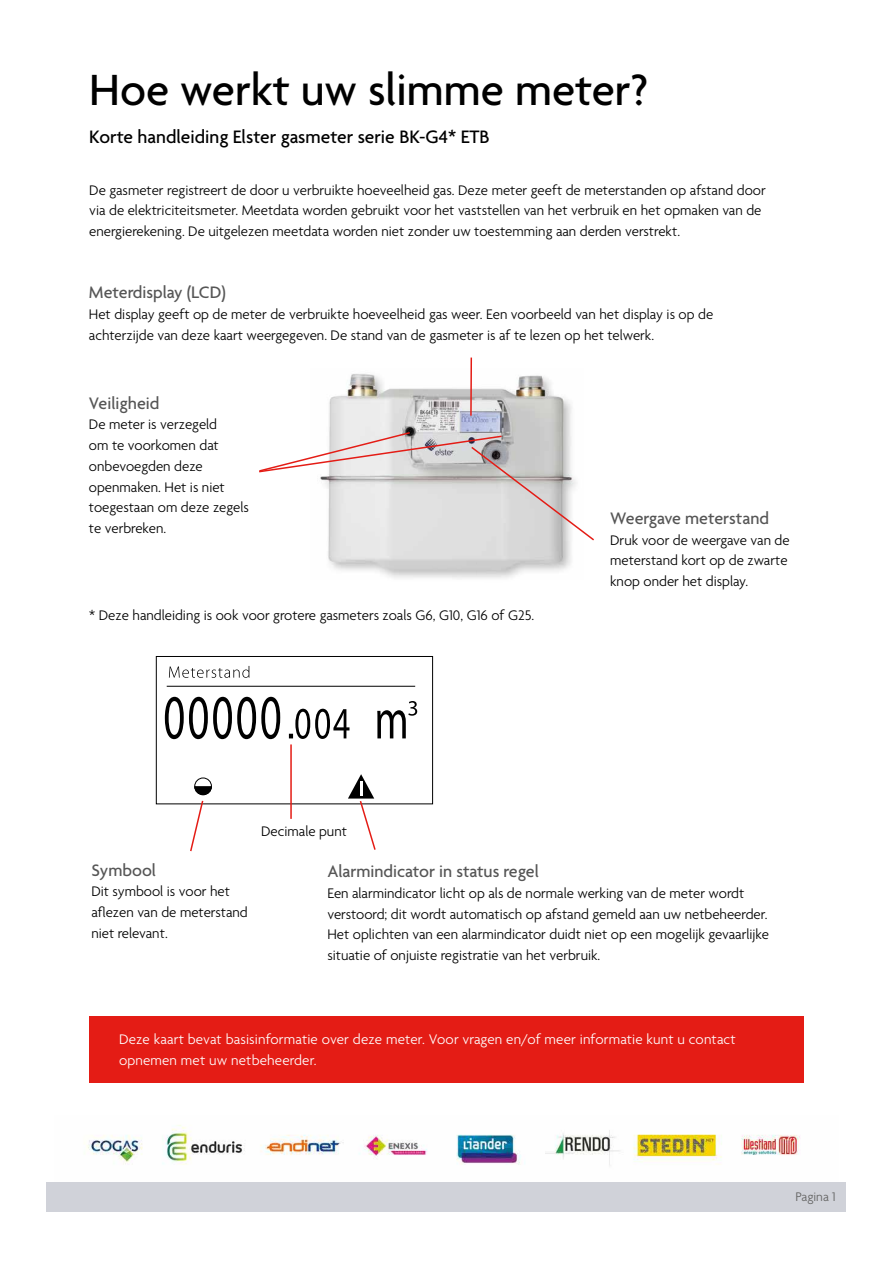
<style>
.page{position:relative;width:893px;height:1263px;background:#fff}
.page>*{position:absolute;margin:0;border:0;box-sizing:border-box;transform-origin:0 0}
.t1{font:500 47.25px "Agenda";color:#000}
.t2{font:500 19.5px "Agenda";color:#000}
.t3{font:500 18px "Agenda";color:#565656}
.t4{font:300 15px/20.7px "Agenda";color:#000}
.t5{font:300 15px/20.7px "Agenda";letter-spacing:.01em;color:#fff}
.t6{font:300 13.5px "Agenda";color:#636362}
</style>
<div class="page">
<div style="left:47px;top:1182px;width:799px;height:30px;background:#d0d2d9"></div>
<img style="left:86px;top:1125px;width:714px;height:41px">
<img style="left:328px;top:421px;width:243px;height:158px">
<img style="left:329px;top:374px;width:243px;height:47px">
<hr style="left:470px;top:358px;width:2px;height:58px;background:#e41c15">
<svg style="left:259px;top:431px;width:335px;height:111px"></svg>
<div style="left:156px;top:656px;width:277px;height:148px;border:1px solid #000"></div>
<svg style="left:169px;top:666px;width:80px;height:12px"></svg>
<hr style="left:167px;top:686px;width:248px;height:1px;background:#000">
<div style="left:194px;top:778px;width:18px;height:17px;border:1px solid #000;border-radius:50%"></div>
<svg style="left:165px;top:697px;width:252px;height:42px"></svg>
<hr style="left:290px;top:744px;width:2px;height:75px;background:#e41c15">
<svg style="left:348px;top:774px;width:29px;height:76px"></svg>
<svg style="left:189px;top:786px;width:23px;height:66px"></svg>
<div style="left:89px;top:1017px;width:715px;height:66px;background:#e41c15"></div>
<h1 class="t1" style="left:89px;top:64px;width:560px">Hoe werkt uw slimme meter?</h1>
<h2 class="t2" style="left:89px;top:126px;width:402px">Korte handleiding Elster gasmeter serie BK-G4* ETB</h2>
<p class="t4" style="left:89px;top:180px;width:678px">De gasmeter registreert de door u verbruikte hoeveelheid gas. Deze meter geeft de meterstanden op afstand door via de elektriciteitsmeter. Meetdata worden gebruikt voor het vaststellen van het verbruik en het opmaken van de energierekening. De uitgelezen meetdata worden niet zonder uw toestemming aan derden verstrekt.</p>
<p class="t3" style="left:89px;top:283px;width:138px">Meterdisplay (LCD)</p>
<p class="t4" style="left:89px;top:305px;width:626px">Het display geeft op de meter de verbruikte hoeveelheid gas weer. Een voorbeeld van het display is op de achterzijde van deze kaart weergegeven. De stand van de gasmeter is af te lezen op het telwerk.</p>
<p class="t3" style="left:89px;top:393px;width:72px">Veiligheid</p>
<p class="t4" style="left:89px;top:415px;width:162px">De meter is verzegeld<br>om te voorkomen dat onbevoegden deze openmaken. Het is niet toegestaan om deze zegels te verbreken.</p>
<p class="t4" style="left:89px;top:606px;width:446px">* Deze handleiding is ook voor grotere gasmeters zoals G6, G10, G16 of G25.</p>
<p class="t3" style="left:610px;top:508px;width:160px">Weergave meterstand</p>
<p class="t4" style="left:610px;top:530px;width:181px">Druk voor de weergave van de meterstand kort op de zwarte knop onder het display.</p>
<p class="t3" style="left:91px;top:860px;width:66px">Symbool</p>
<p class="t4" style="left:91px;top:882px;width:158px">Dit symbool is voor het aflezen van de meterstand niet relevant.</p>
<p class="t4" style="left:261px;top:822px;width:87px">Decimale punt</p>
<p class="t3" style="left:327px;top:862px;width:213px">Alarmindicator in status regel</p>
<p class="t4" style="left:327px;top:884px;width:443px">Een alarmindicator licht op als de normale werking van de meter wordt verstoord; dit wordt automatisch op afstand gemeld aan uw netbeheerder.<br>Het oplichten van een alarmindicator duidt niet op een mogelijk gevaarlijke situatie of onjuiste registratie van het verbruik.</p>
<p class="t5" style="left:119px;top:1030px;width:618px">Deze kaart bevat basisinformatie over deze meter. Voor vragen en/of meer informatie kunt u contact opnemen met uw netbeheerder.</p>
<p class="t6" style="left:795px;top:1189px;width:42px">Pagina 1</p>
</div>
